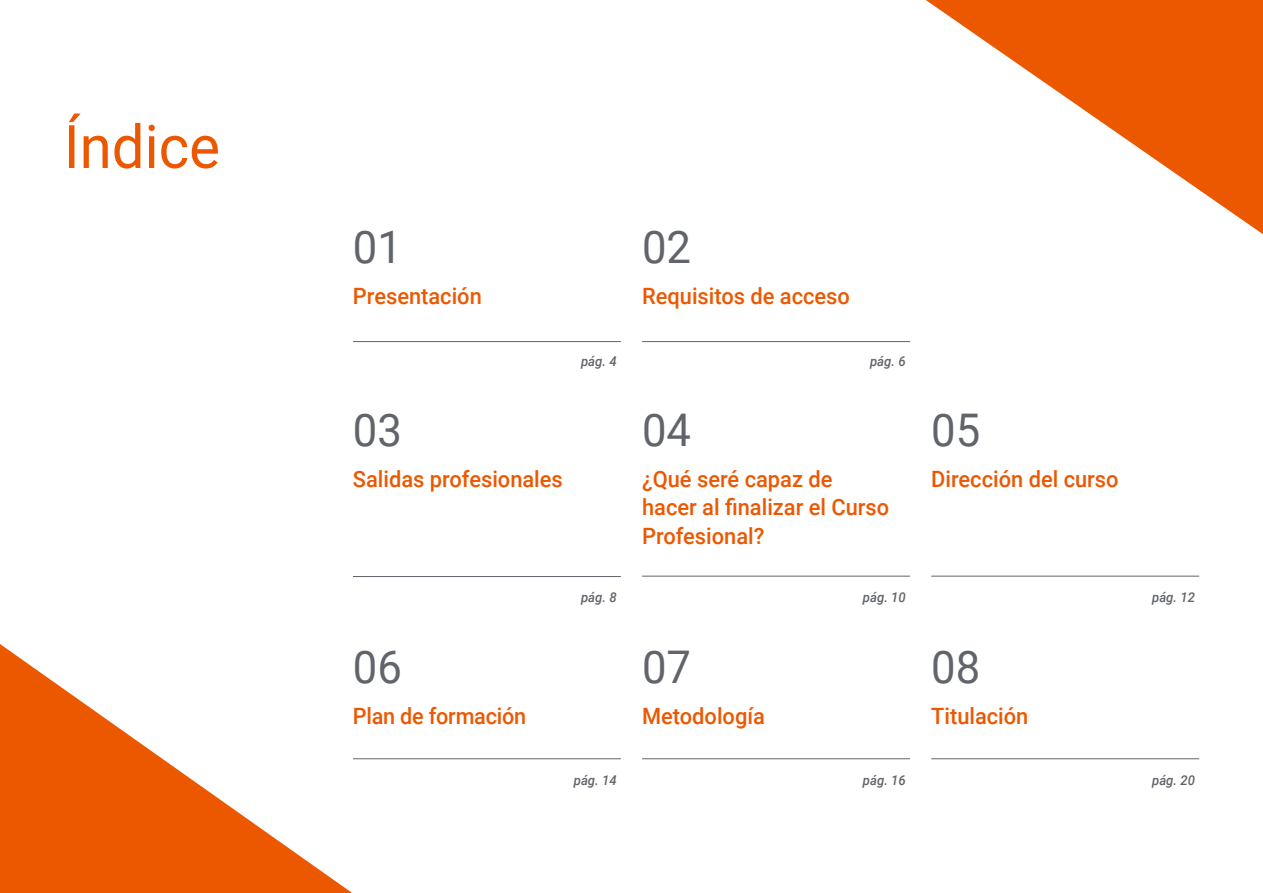
<style>
.page{position:relative;width:1263px;height:893px;background:#fff}
.page>*{position:absolute;margin:0;border:0;box-sizing:border-box;transform-origin:0 0}
.t1{font:60px "Roboto";color:#ec5800}
.t2{font:45px "Roboto";color:#61646a}
.t3{font:500 22.5px/28.5px "Roboto";color:#ec5800}
.t4{font:500 22.5px "Roboto";color:#ec5800;scale:.96 1}
.t5{font:italic 500 13.5px "Roboto";color:#61646a}
</style>
<div class="page">
<svg style="left:0;top:644px;width:352px;height:249px"></svg>
<svg style="left:926px;top:0;width:337px;height:234px"></svg>
<hr style="left:353px;top:341px;width:268px;height:1px;background:#61646a">
<hr style="left:931px;top:758px;width:268px;height:1px;background:#61646a">
<hr style="left:642px;top:341px;width:268px;height:1px;background:#61646a">
<hr style="left:353px;top:576px;width:268px;height:1px;background:#61646a">
<hr style="left:642px;top:576px;width:268px;height:1px;background:#61646a">
<hr style="left:931px;top:576px;width:268px;height:1px;background:#61646a">
<hr style="left:353px;top:758px;width:268px;height:1px;background:#61646a">
<hr style="left:642px;top:758px;width:268px;height:1px;background:#61646a">
<h1 class="t1" style="left:64px;top:105px;width:158px">Índice</h1>
<h2 class="t2" style="left:353px;top:216px;width:51px">01</h2>
<h2 class="t2" style="left:642px;top:216px;width:51px">02</h2>
<p class="t3" style="left:353px;top:281px;width:130px">Presentación</p>
<p class="t3" style="left:642px;top:281px;width:209px">Requisitos de acceso</p>
<p class="t5" style="left:581px;top:351px;width:37px">pág. 4</p>
<p class="t5" style="left:870px;top:351px;width:37px">pág. 6</p>
<h2 class="t2" style="left:353px;top:398px;width:51px">03</h2>
<h2 class="t2" style="left:642px;top:398px;width:51px">04</h2>
<h2 class="t2" style="left:931px;top:398px;width:51px">05</h2>
<p class="t3" style="left:353px;top:464px;width:211px">Salidas profesionales</p>
<p class="t3" style="left:642px;top:464px;width:249px">¿Qué seré capaz de hacer al finalizar el Curso<br>Profesional?</p>
<p class="t3" style="left:931px;top:464px;width:189px">Dirección del curso</p>
<h2 class="t2" style="left:353px;top:635px;width:51px">06</h2>
<p class="t5" style="left:581px;top:588px;width:37px">pág. 8</p>
<p class="t5" style="left:863px;top:588px;width:44px">pág. 10</p>
<p class="t5" style="left:1152px;top:588px;width:44px">pág. 12</p>
<h2 class="t2" style="left:642px;top:635px;width:51px">07</h2>
<h2 class="t2" style="left:931px;top:635px;width:51px">08</h2>
<p class="t4" style="left:353px;top:700px;width:182px">Plan de formación</p>
<p class="t3" style="left:642px;top:701px;width:124px">Metodología</p>
<p class="t3" style="left:931px;top:701px;width:99px">Titulación</p>
<p class="t5" style="left:574px;top:770px;width:44px">pág. 14</p>
<p class="t5" style="left:863px;top:771px;width:44px">pág. 16</p>
<p class="t5" style="left:1152px;top:771px;width:44px">pág. 20</p>
</div>
